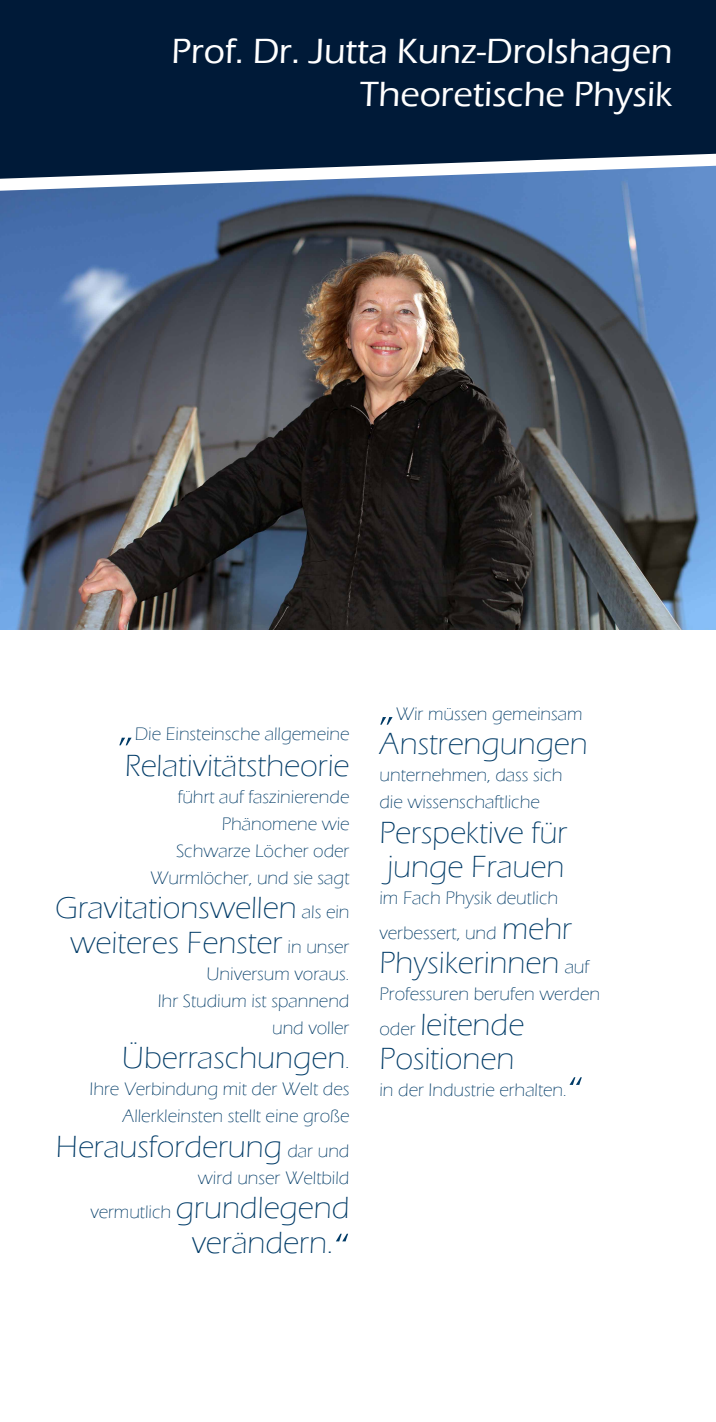
<style>
.page{position:relative;width:716px;height:1422px;background:#fff}
.page>*{position:absolute;margin:0;border:0;box-sizing:border-box;transform-origin:0 0}
.t1{font:300 50.58px "Eras ITC";color:#003b67}
.t2{font:500 36px/43.2px "Eras ITC";color:#fff;text-align:right}
.t3{font:300 31.5px/34.5px "Eras ITC";color:#003b67}
.t4{font:300 18.6px/27px "Eras ITC";color:#003b67;text-align:right}
.s1{font-size:18.6px}
.s2{font-size:21.18px}
.s3{font-size:50.58px}
.s4{font-size:31.5px}
</style>
<div class="page">
<img style="left:0;top:197px;width:715px;height:432px">
<svg style="left:0;top:0;width:715px;height:197px;background:#173150"></svg>
<h2 class="t2" style="left:171px;top:30px;width:502px">Prof. Dr. Jutta Kunz-Drolshagen<br>Theoretische Physik</h2>
<h1 class="t1" style="left:118px;top:696px;width:18px">„</h1>
<p class="t4" style="left:135px;top:721px;width:216px">Die Einsteinsche allgemeine</p>
<h3 class="t3" style="left:125px;top:748px;width:226px">Relativitätstheorie</h3>
<p class="t4" style="left:150px;top:783px;width:201px">führt auf faszinierende<br>Phänomene wie<br>Schwarze Löcher oder<br>Wurmlöcher, und sie sagt</p>
<h3 class="t3" style="left:55px;top:891px;width:296px;text-align:center">Gravitationswellen <span class="s1">als ein </span>weiteres Fenster <span class="s1">in unser</span></h3>
<p class="t4" style="left:158px;top:960px;width:193px">Universum voraus.<br>Ihr Studium ist spannend und voller</p>
<h3 class="t3" style="left:122px;top:1041px;width:229px">Überraschungen<span class="s2">.</span></h3>
<p class="t4" style="left:89px;top:1076px;width:261px">Ihre Verbindung mit der Welt des<br>Allerkleinsten stellt eine große</p>
<h3 class="t3" style="left:56px;top:1129px;width:295px">Herausforderung <span class="s1">dar und</span></h3>
<p class="t4" style="left:198px;top:1164px;width:153px">wird unser Weltbild</p>
<h3 class="t3" style="left:90px;top:1191px;width:260px;text-align:right"><span class="s1">vermutlich</span> grundlegend verändern.<span class="s3">“</span></h3>
<h1 class="t1" style="left:379px;top:675px;width:18px">„</h1>
<p class="t4" style="left:395px;top:700px;width:188px">Wir müssen gemeinsam</p>
<h3 class="t3" style="left:379px;top:727px;width:210px">Anstrengungen</h3>
<p class="t4" style="left:379px;top:762px;width:184px;text-align:left">unternehmen, dass sich die wissenschaftliche</p>
<h3 class="t3" style="left:379px;top:815px;width:189px">Perspektive für junge Frauen</h3>
<p class="t4" style="left:379px;top:881px;width:194px;line-height:34.5px;text-align:left">im Fach Physik deutlich verbessert, und <span class="s4">mehr</span></p>
<h3 class="t3" style="left:379px;top:946px;width:211px">Physikerinnen <span class="s1">auf</span></h3>
<p class="t4" style="left:379px;top:981px;width:222px">Professuren berufen werden</p>
<h3 class="t3" style="left:379px;top:1007px;width:146px"><span class="s1">oder</span> leitende<br>Positionen</h3>
<p class="t4" style="left:379px;top:1077px;width:189px">in der Industrie erhalten.</p>
<h1 class="t1" style="left:566px;top:1066px;width:18px">“</h1>
</div>
